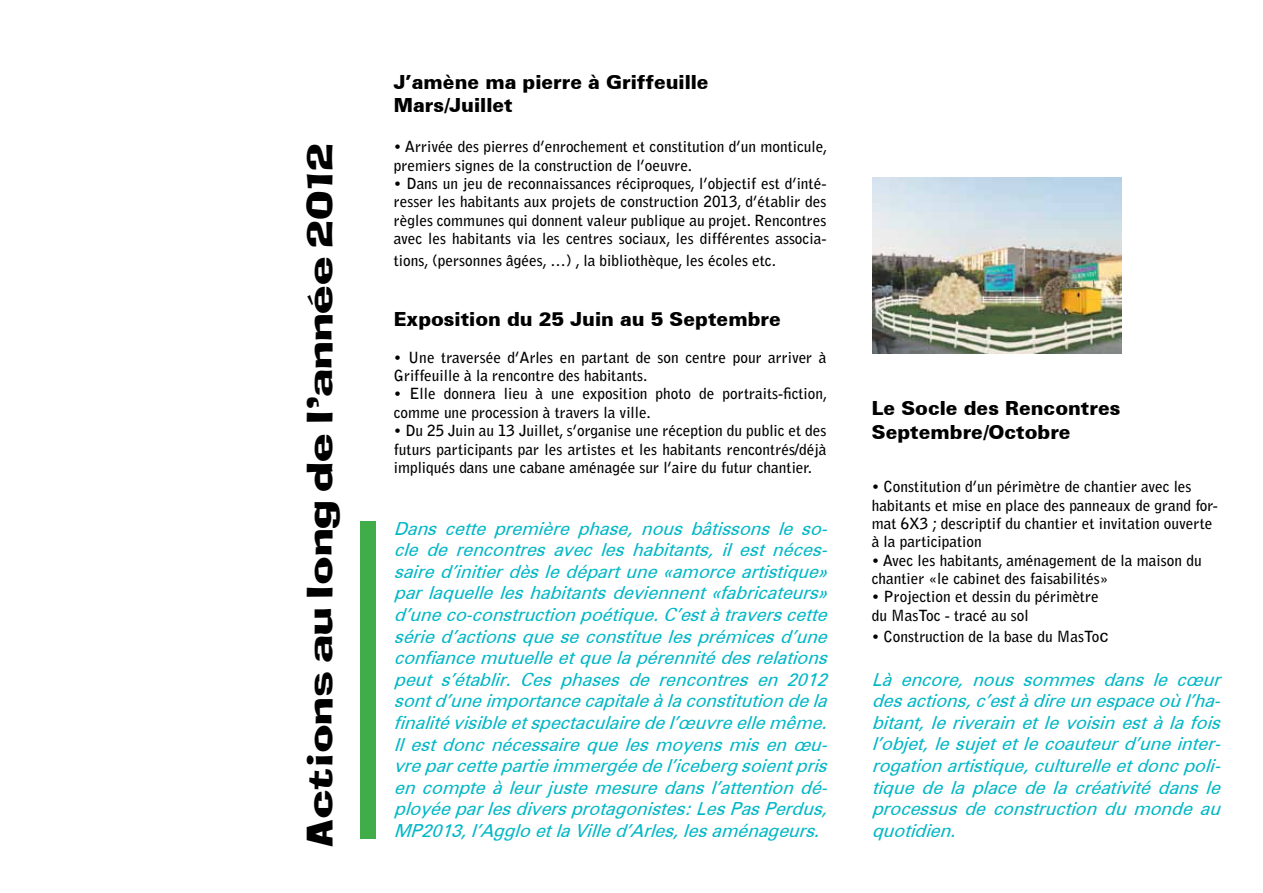
<style>
.page{position:relative;width:1263px;height:893px;background:#fff}
.page>*{position:absolute;margin:0;border:0;box-sizing:border-box;transform-origin:0 0}
.t1{font:33.75px "Blox";color:#000;scale:1.1 1}
.t2{font:700 19.5px/23.4px "Obelisk";color:#000}
.t3{font:italic 18px/21.6px "Obelisk";color:#00b7c6;text-align:justify}
.t4{font:700 15.3px/18.3px "Bell Gothic Std";color:#000}
.s1{font-family:"Obelisk";font-weight:400;font-size:18px}
</style>
<div class="page">
<div style="left:360px;top:521px;width:16px;height:318px;background:#41ad49"></div>
<img style="left:872px;top:178px;width:249px;height:176px">
<h1 class="t1" style="left:298px;top:846px;width:640px;rotate:-90deg">Actions au long de l’année 2012</h1>
<p class="t2" style="left:394px;top:70px;width:316px">J’amène ma pierre à Griffeuille<br>Mars/Juillet</p>
<p class="t4" style="left:394px;top:138px;width:435px">• Arrivée des pierres d’enrochement et constitution d’un monticule, premiers signes de la construction de l’oeuvre.</p>
<p class="t4" style="left:394px;top:174px;width:434px;text-align:justify">• Dans un jeu de reconnaissances réciproques, l’objectif est d’inté&shy;resser les habitants aux projets de construction 2013, d’établir des règles communes qui donnent valeur publique au projet. Rencontres avec les habitants via les centres sociaux, les différentes associa-</p>
<p class="t4" style="left:394px;top:251px;width:384px">tions, (personnes âgées, …) , la bibliothèque, les écoles etc.</p>
<p class="t2" style="left:394px;top:307px;width:388px">Exposition du 25 Juin au 5 Septembre</p>
<p class="t4" style="left:394px;top:348px;width:434px">• Une traversée d’Arles en partant de son centre pour arriver à<br>Griffeuille à la rencontre des habitants.</p>
<p class="t4" style="left:394px;top:385px;width:435px">• Elle donnera lieu à une exposition photo de portraits-fiction, comme une procession à travers la ville.</p>
<p class="t4" style="left:394px;top:422px;width:434px;text-align:justify">• Du 25 Juin au 13 Juillet, s’organise une réception du public et des futurs participants par les artistes et les habitants rencontrés/déjà impliqués dans une cabane aménagée sur l’aire du futur chantier.</p>
<p class="t3" style="left:394px;top:517px;width:441px">Dans cette première phase, nous bâtissons le so&shy;cle de rencontres avec les habitants, il est néces&shy;saired’initierdèsledépartune«amorceartistique» parlaquelleleshabitantsdeviennent«fabricateurs» d’uneco-constructionpoétique.C’estàtraverscette séried’actionsqueseconstituelesprémicesd’une confiancemutuelleetquelapérennitédesrelations peut s’établir. Ces phases de rencontres en 2012 sontd’uneimportancecapitaleàlaconstitutiondela finalitévisibleetspectaculairedel’œuvreellemême.<br>Ilestdoncnécessairequelesmoyensmisenœu&shy;vreparcettepartieimmergéedel’icebergsoientpris encompteàleurjustemesuredansl’attentiondé&shy;ployéeparlesdiversprotagonistes:LesPasPerdus,</p>
<p class="t3" style="left:394px;top:820px;width:433px">MP2013,l’AggloetlaVilled’Arles,lesaménageurs.</p>
<p class="t2" style="left:872px;top:397px;width:250px">Le Socle des Rencontres<br>Septembre/Octobre</p>
<p class="t4" style="left:872px;top:478px;width:348px">• Constitution d’un périmètre de chantier avec les habitants et mise en place des panneaux de grand for&shy;mat 6X3 ; descriptif du chantier et invitation ouverte à la participation</p>
<p class="t4" style="left:872px;top:551px;width:331px">• Avec les habitants, aménagement de la maison du chantier «le cabinet des faisabilités»</p>
<p class="t4" style="left:872px;top:588px;width:228px">• Projection et dessin du périmètre du MasToc - tracé au sol</p>
<p class="t4" style="left:872px;top:628px;width:238px">• Construction de la base du MasTo<span class="s1">c</span></p>
<p class="t3" style="left:872px;top:668px;width:356px">Là encore, nous sommes dans le cœur desactions,c’estàdireunespaceoùl’ha&shy;bitant,leriverainetlevoisinestàlafois l’objet,lesujetetlecoauteurd’uneinter&shy;rogationartistique,culturelleetdoncpoli&shy;tique de la place de la créativité dans le processus de construction du monde au quotidien.</p>
</div>
